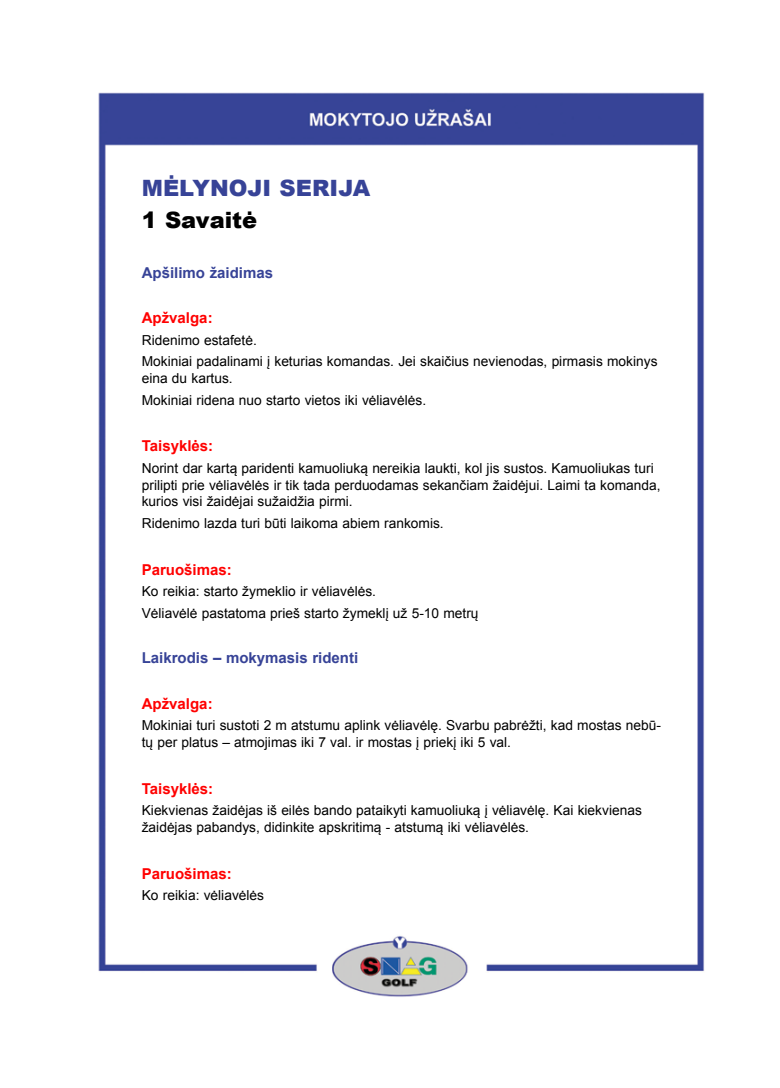
<style>
.page{position:relative;width:780px;height:1088px;background:#fff}
.page>*{position:absolute;margin:0;border:0;box-sizing:border-box;transform-origin:0 0}
.t1{font:900 22.5px "Arial";color:#374397}
.t2{font:900 22.5px "Arial";color:#000}
.t3{font:700 15px "Arial";color:#f00}
.t4{font:700 15px "Arial";color:#374397}
.t5{font:13.75px/16.5px "Arial";color:#000}
</style>
<div class="page">
<img style="left:98px;top:92px;width:607px;height:905px">
<div style="left:140px;top:178px;width:522px;height:732px;background:#fff"></div>
<h1 class="t1" style="left:142px;top:171px;width:230px">MĖLYNOJI SERIJA</h1>
<h1 class="t2" style="left:142px;top:204px;width:117px">1 Savaitė</h1>
<p class="t4" style="left:142px;top:262px;width:133px">Apšilimo žaidimas</p>
<p class="t3" style="left:142px;top:307px;width:72px">Apžvalga:</p>
<p class="t5" style="left:142px;top:329px;width:517px;line-height:21.9px">Ridenimo estafetė.<br>Mokiniai padalinami į keturias komandas. Jei skaičius nevienodas, pirmasis mokinys</p>
<p class="t5" style="left:142px;top:367px;width:286px;line-height:21.9px">eina du kartus.<br>Mokiniai ridena nuo starto vietos iki vėliavėlės.</p>
<p class="t3" style="left:142px;top:436px;width:73px">Taisyklės:</p>
<p class="t5" style="left:142px;top:460px;width:520px">Norint dar kartą paridenti kamuoliuką nereikia laukti, kol jis sustos. Kamuoliukas turi prilipti prie vėliavėlės ir tik tada perduodamas sekančiam žaidėjui. Laimi ta komanda, kurios visi žaidėjai sužaidžia pirmi.</p>
<p class="t5" style="left:142px;top:515px;width:303px">Ridenimo lazda turi būti laikoma abiem rankomis.</p>
<p class="t3" style="left:142px;top:559px;width:92px">Paruošimas:</p>
<p class="t5" style="left:142px;top:581px;width:338px;line-height:21.9px">Ko reikia: starto žymeklio ir vėliavėlės.<br>Vėliavėlė pastatoma prieš starto žymeklį už 5-10 metrų</p>
<p class="t4" style="left:142px;top:648px;width:218px">Laikrodis – mokymasis ridenti</p>
<p class="t3" style="left:142px;top:693px;width:72px">Apžvalga:</p>
<p class="t5" style="left:142px;top:717px;width:520px">Mokiniai turi sustoti 2 m atstumu aplink vėliavėlę. Svarbu pabrėžti, kad mostas nebū&shy;tų per platus – atmojimas iki 7 val. ir mostas į priekį iki 5 val.</p>
<p class="t3" style="left:142px;top:778px;width:73px">Taisyklės:</p>
<p class="t5" style="left:142px;top:802px;width:501px">Kiekvienas žaidėjas iš eilės bando pataikyti kamuoliuką į vėliavėlę. Kai kiekvienas žaidėjas pabandys, didinkite apskritimą - atstumą iki vėliavėlės.</p>
<p class="t3" style="left:142px;top:863px;width:92px">Paruošimas:</p>
<p class="t5" style="left:142px;top:887px;width:124px">Ko reikia: vėliavėlės</p>
</div>
